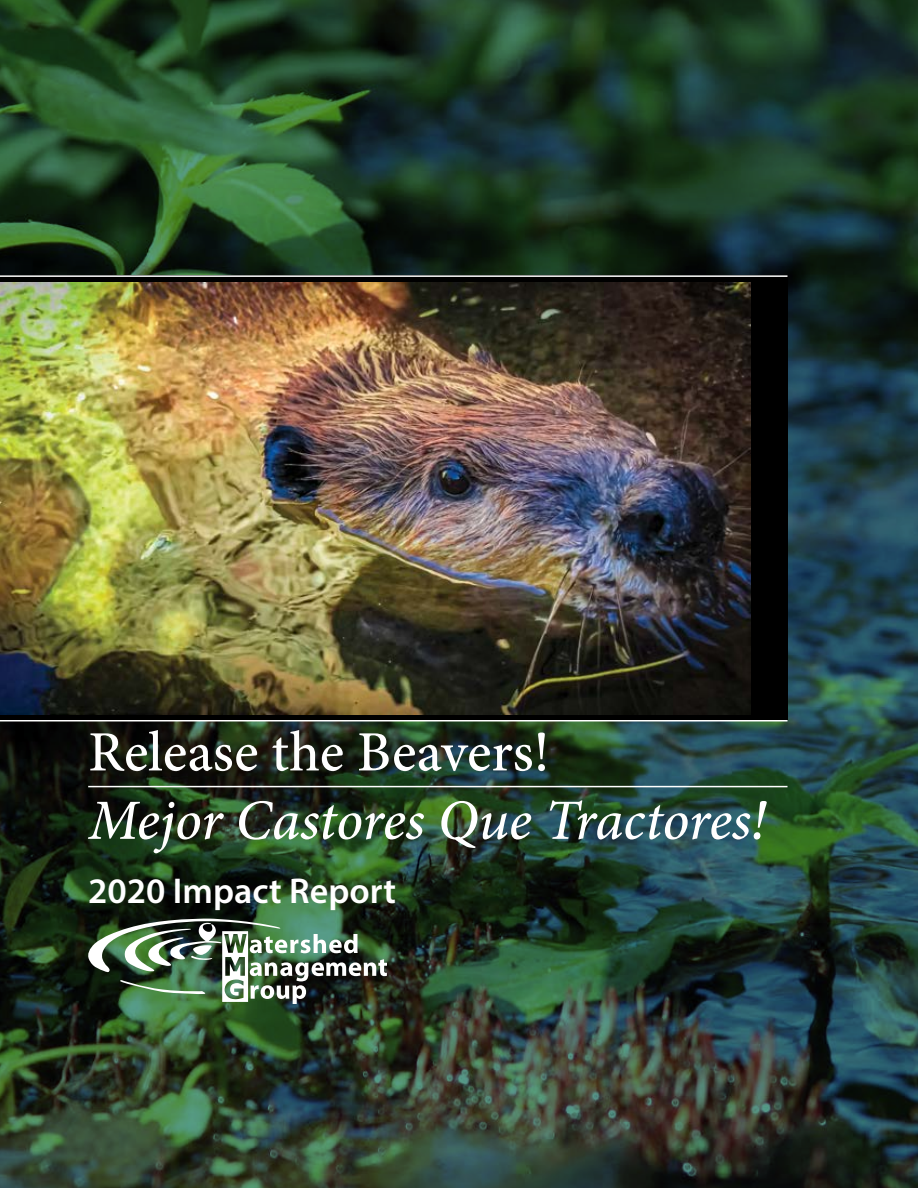
<style>
.page{position:relative;width:918px;height:1188px;background:#fff}
.page>*{position:absolute;margin:0;border:0;box-sizing:border-box;transform-origin:0 0}
.t1{font:italic 500 57px "Minion Pro";letter-spacing:-.01em;color:#fff}
.t2{font:500 57px "Minion Pro";color:#fff}
.t3{font:600 36px "Myriad Pro";color:#fff}
</style>
<div class="page">
<img style="left:0;top:0;width:918px;height:1188px">
<div style="left:0;top:275px;width:788px;height:445px;background:#000"></div>
<img style="left:0;top:283px;width:750px;height:432px">
<hr style="left:88px;top:786px;width:700px;height:1px;background:#fff">
<hr style="left:0;top:720px;width:788px;height:2px;background:#fff">
<hr style="left:0;top:275px;width:788px;height:2px;background:#fff">
<img style="left:88px;top:919px;width:299px;height:85px">
<p class="t2" style="left:88px;top:714px;width:463px">Release the Beavers!</p>
<p class="t1" style="left:88px;top:781px;width:679px">Mejor Castores Que Tractores!</p>
<p class="t3" style="left:88px;top:868px;width:309px">2020 Impact Report</p>
</div>
